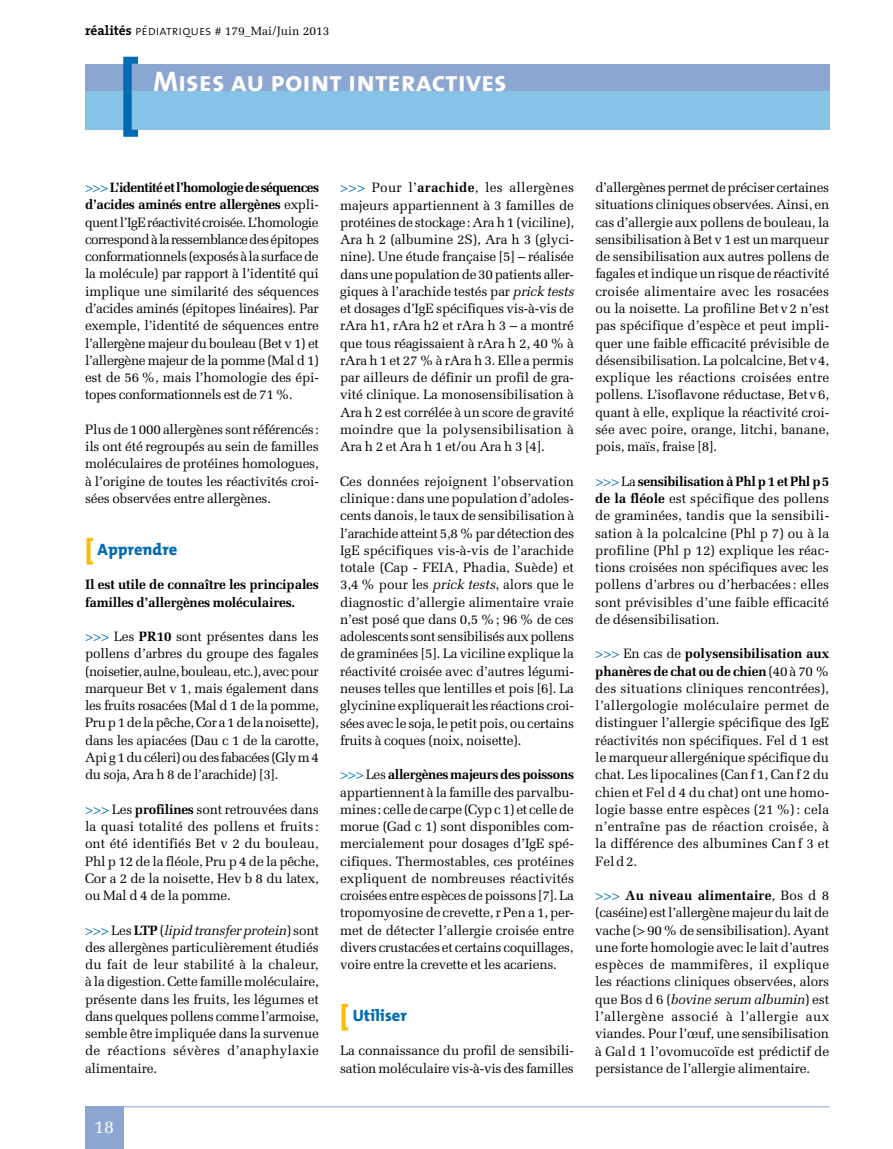
<style>
.page{position:relative;width:893px;height:1149px;background:#fff}
.page>*{position:absolute;margin:0;border:0;box-sizing:border-box;transform-origin:0 0}
.t1{font:28.5px "The Sans Bold Caps";color:#fff}
.t2{font:18px "Melior";color:#fff}
.t3{font:800 16.5px "The Mix";color:#006ab3}
.t4{font:13.5px/17.2px "Melior";letter-spacing:-.015em;color:#000;text-align:justify}
.t5{font:700 13.5px/17.2px "Melior";letter-spacing:-.015em;color:#000}
.t6{font:12px "Melior";color:#000}
.s1{font-family:"The Serif";font-weight:700;font-size:13.5px}
.s2{font-family:"The Sans Light Caps";font-size:13.5px}
.s3{color:#006ab3}
.s4{font-weight:700}
.s5{font-size:27px;color:#fabb00}
.s6{font-style:italic}
</style>
<div class="page">
<div style="left:85px;top:64px;width:744px;height:27px;background:#8ca6d2"></div>
<div style="left:85px;top:91px;width:744px;height:39px;background:#87c3e7"></div>
<svg style="left:123px;top:57px;width:15px;height:80px"></svg>
<div style="left:85px;top:1106px;width:38px;height:42px;background:#8ca6d2"></div>
<hr style="left:85px;top:1106px;width:744px;height:1px;background:#8ca6d2">
<p class="t6" style="left:85px;top:24px;width:246px"><span class="s1">réalités</span> <span class="s2">pédiatriques</span> # 179_Mai/Juin 2013</p>
<h1 class="t1" style="left:153px;top:58px;width:355px">Mises au point interactives</h1>
<p class="t4" style="left:85px;top:179px;width:236px"><span class="s3">&gt;&gt;&gt;</span><span class="s4">L’identité et l’homologie de séquences d’acides aminés entre allergènes</span> expli&shy;quent l’IgE réactivité croisée. L’homologie correspond à la ressemblance des épitopes conformationnels (exposés à la surface de la molécule) par rapport à l’identité qui implique une similarité des séquences d’acides aminés (épitopes linéaires). Par exemple, l’identité de séquences entre l’allergène majeur du bouleau (Bet v 1) et l’allergène majeur de la pomme (Mal d 1) est de 56 %, mais l’homologie des épi&shy;topes conformationnels est de 71 %.</p>
<p class="t4" style="left:85px;top:420px;width:235px">Plus de 1000 allergènes sont référencés: ils ont été regroupés au sein de familles moléculaires de protéines homologues, à l’origine de toutes les réactivités croi&shy;sées observées entre allergènes.</p>
<p class="t3" style="left:85px;top:535px;width:94px"><span class="s5">[</span> Apprendre</p>
<p class="t5" style="left:85px;top:575px;width:235px">Il est utile de connaître les principales familles d’allergènes moléculaires.</p>
<p class="t4" style="left:85px;top:627px;width:235px"><span class="s3">&gt;&gt;&gt;</span> Les <span class="s4">PR10</span> sont présentes dans les pollens d’arbres du groupe des fagales (noisetier, aulne, bouleau, etc.), avec pour marqueur Bet v 1, mais également dans les fruits rosacées (Mal d 1 de la pomme, Pru p 1 de la pêche, Cor a 1 de la noisette), dans les apiacées (Dau c 1 de la carotte, Api g 1 du céleri) ou des fabacées (Gly m4 du soja, Ara h 8 de l’arachide) [3].</p>
<p class="t4" style="left:85px;top:800px;width:235px"><span class="s3">&gt;&gt;&gt;</span> Les <span class="s4">profilines</span> sont retrouvées dans la quasi totalité des pollens et fruits : ont été identifiés Bet v 2 du bouleau, Phl p 12 de la fléole, Pru p 4 de la pêche, Cor a 2 de la noisette, Hev b 8 du latex, ou Mal d 4 de la pomme.</p>
<p class="t4" style="left:85px;top:921px;width:236px"><span class="s3">&gt;&gt;&gt;</span> Les <span class="s4">LTP</span> (<span class="s6">lipid transfer protein</span>) sont des allergènes particulièrement étudiés du fait de leur stabilité à la chaleur, à la digestion. Cette famille moléculaire, présente dans les fruits, les légumes et dans quelques pollens comme l’armoise, semble être impliquée dans la survenue de réactions sévères d’anaphylaxie alimentaire.</p>
<h2 class="t2" style="left:94px;top:1115px;width:22px">18</h2>
<p class="t4" style="left:340px;top:179px;width:235px"><span class="s3">&gt;&gt;&gt;</span> Pour l’<span class="s4">arachide</span>, les allergènes majeurs appartiennent à 3 familles de protéines de stockage: Ara h 1 (viciline), Ara h 2 (albumine 2S), Ara h 3 (glyci&shy;nine). Une étude française [5] – réalisée dans une population de 30 patients aller&shy;giques à l’arachide testés par <span class="s6">prick tests </span>et dosages d’IgE spécifiques vis-à-vis de rAra h1, rAra h2 et rAra h 3 – a montré que tous réagissaient à rAra h 2, 40 % à rAra h 1 et 27 % à rAra h 3. Elle a permis par ailleurs de définir un profil de gra&shy;vité clinique. La monosensibilisation à Ara h 2 est corrélée à un score de gravité moindre que la polysensibilisation à Ara h 2 et Ara h 1 et/ou Ara h 3 [4].</p>
<p class="t4" style="left:340px;top:472px;width:236px">Ces données rejoignent l’observation clinique: dans une population d’adoles&shy;cents danois, le taux de sensibilisation à l’arachide atteint 5,8 % par détection des IgE spécifiques vis-à-vis de l’arachide totale (Cap - FEIA, Phadia, Suède) et 3,4 % pour les <span class="s6">prick tests</span>, alors que le diagnostic d’allergie alimentaire vraie n’est posé que dans 0,5 %; 96 % de ces adolescents sont sensibilisés aux pollens de graminées [5]. La viciline explique la réactivité croisée avec d’autres légumi&shy;neuses telles que lentilles et pois [6]. La glycinine expliquerait les réactions croi&shy;sées avec le soja, le petit pois, ou certains fruits à coques (noix, noisette).</p>
<p class="t4" style="left:340px;top:765px;width:235px"><span class="s3">&gt;&gt;&gt;</span> Les <span class="s4">allergènes majeurs des poissons </span>appartiennent à la famille des parvalbu&shy;mines: celle de carpe (Cyp c 1) et celle de morue (Gad c 1) sont disponibles com&shy;mercialement pour dosages d’IgE spé&shy;cifiques. Thermostables, ces protéines expliquent de nombreuses réactivités croisées entre espèces de poissons [7]. La tropomyosine de crevette, r Pen a 1, per&shy;met de détecter l’allergie croisée entre divers crustacées et certains coquillages, voire entre la crevette et les acariens.</p>
<p class="t3" style="left:340px;top:1001px;width:68px"><span class="s5">[</span> Utiliser</p>
<p class="t4" style="left:340px;top:1041px;width:235px">La connaissance du profil de sensibili&shy;sation moléculaire vis-à-vis des familles</p>
<p class="t4" style="left:595px;top:179px;width:235px">d’allergènes permet de préciser certaines situations cliniques observées. Ainsi, en cas d’allergie aux pollens de bouleau, la sensibilisation à Bet v 1 est un marqueur de sensibilisation aux autres pollens de fagales et indique un risque de réactivité croisée alimentaire avec les rosacées ou la noisette. La profiline Betv2 n’est pas spécifique d’espèce et peut impli&shy;quer une faible efficacité prévisible de désensibilisation. La polcalcine, Betv4, explique les réactions croisées entre pollens. L’isoflavone réductase, Betv6, quant à elle, explique la réactivité croi&shy;sée avec poire, orange, litchi, banane, pois, maïs, fraise [8].</p>
<p class="t4" style="left:595px;top:472px;width:235px"><span class="s3">&gt;&gt;&gt;</span> La <span class="s4">sensibilisation à Phl p 1 et Phl p5 de la fléole</span> est spécifique des pollens de graminées, tandis que la sensibili&shy;sation à la polcalcine (Phl p 7) ou à la profiline (Phl p 12) explique les réac&shy;tions croisées non spécifiques avec les pollens d’arbres ou d’herbacées : elles sont prévisibles d’une faible efficacité de désensibilisation.</p>
<p class="t4" style="left:595px;top:645px;width:235px"><span class="s3">&gt;&gt;&gt;</span> En cas de <span class="s4">polysensibilisation aux phanères de chat ou de chien</span> (40 à 70 % des situations cliniques rencontrées), l’allergologie moléculaire permet de distinguer l’allergie spécifique des IgE réactivités non spécifiques. Fel d 1 est le marqueur allergénique spécifique du chat. Les lipocalines (Canf 1, Canf 2 du chien et Fel d 4 du chat) ont une homo&shy;logie basse entre espèces (21 %): cela n’entraîne pas de réaction croisée, à la différence des albumines Canf 3 et Feld2.</p>
<p class="t4" style="left:595px;top:886px;width:235px"><span class="s3">&gt;&gt;&gt;</span> <span class="s4">Au niveau alimentaire</span>, Bos d 8 (caséine) est l’allergène majeur du lait de vache (&gt; 90 % de sensibilisation). Ayant une forte homologie avec le lait d’autres espèces de mammifères, il explique les réactions cliniques observées, alors que Bos d 6 (<span class="s6">bovine serum albumin</span>) est l’allergène associé à l’allergie aux viandes. Pour l’œuf, une sensibilisation à Gald 1 l’ovomucoïde est prédictif de persistance de l’allergie alimentaire.</p>
</div>
